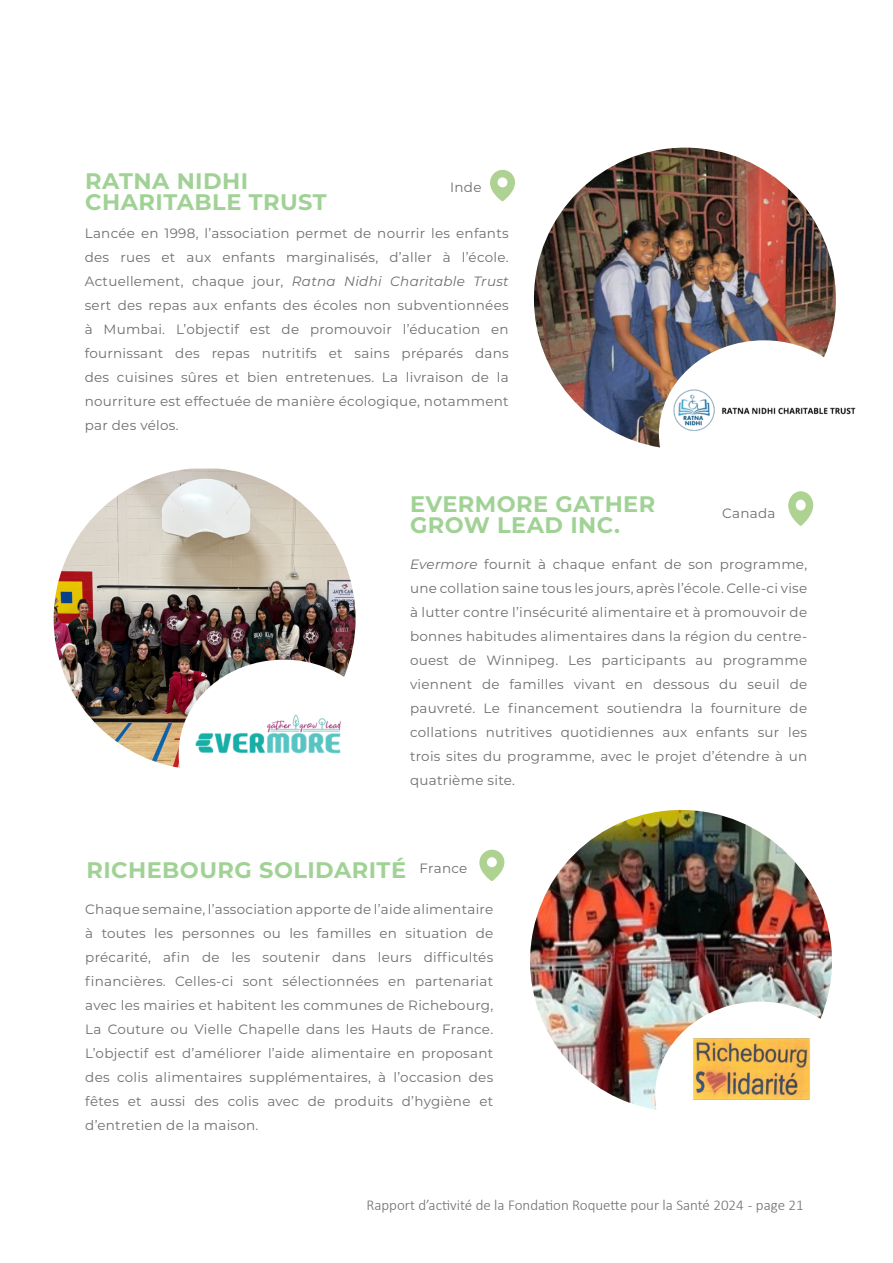
<style>
.page{position:relative;width:893px;height:1263px;background:#fff}
.page>*{position:absolute;margin:0;border:0;box-sizing:border-box;transform-origin:0 0}
.t1{font:700 22.5px/21px "Montserrat";letter-spacing:.02em;color:#a1d295}
.t2{font:300 15px "Calibri";color:#6e6e6e}
.t3{font:13.5px/24px "Montserrat";letter-spacing:.02em;color:#6e6e6e;text-align:justify}
.s1{font-weight:400;color:#fff}
.s2{font-style:italic}
</style>
<div class="page">
<img style="left:534px;top:148px;width:302px;height:299px">
<img style="left:54px;top:469px;width:302px;height:299px">
<img style="left:191px;top:674px;width:153px;height:94px">
<img style="left:658px;top:360px;width:198px;height:88px">
<img style="left:530px;top:810px;width:302px;height:300px">
<img style="left:691px;top:1026px;width:121px;height:84px">
<svg style="left:490px;top:169px;width:25px;height:32px"></svg>
<svg style="left:788px;top:491px;width:25px;height:35px"></svg>
<svg style="left:479px;top:849px;width:25px;height:32px"></svg>
<p class="t1" style="left:85px;top:169px;width:283px">RATNA NIDHI<br>CHARITABLE TRUST <span class="s1">UE</span></p>
<p class="t3" style="left:450px;top:175px;width:33px">Inde</p>
<p class="t3" style="left:85px;top:221px;width:425px">Lancée en 1998, l’association permet de nourrir les enfants des rues et aux enfants marginalisés, d’aller à l’école.<br>Actuellement, chaque jour, <span class="s2">Ratna Nidhi Charitable Trust </span>sert des repas aux enfants des écoles non subventionnées à Mumbai. L’objectif est de promouvoir l’éducation en fournissant des repas nutritifs et sains préparés dans des cuisines sûres et bien entretenues. La livraison de la nourriture est effectuée de manière écologique, notamment par des vélos.</p>
<p class="t1" style="left:410px;top:492px;width:252px">EVERMORE GATHER<br>GROW LEAD INC. <span class="s1">UE</span></p>
<p class="t3" style="left:722px;top:500px;width:55px">Canada</p>
<p class="t3" style="left:410px;top:551px;width:399px"><span class="s2">Evermore</span> fournit à chaque enfant de son programme, une collation saine tous les jours, après l’école. Celle-ci vise à lutter contre l’insécurité alimentaire et à promouvoir de bonnes habitudes alimentaires dans la région du centre&shy;ouest de Winnipeg. Les participants au programme viennent de familles vivant en dessous du seuil de pauvreté. Le financement soutiendra la fourniture de collations nutritives quotidiennes aux enfants sur les trois sites du programme, avec le projet d’étendre à un quatrième site.</p>
<p class="t1" style="left:86px;top:858px;width:321px">RICHEBOURG SOLIDARITÉ</p>
<p class="t3" style="left:420px;top:855px;width:49px">France</p>
<p class="t3" style="left:85px;top:897px;width:409px">Chaque semaine, l’association apporte de l’aide alimentaire à toutes les personnes ou les familles en situation de précarité, afin de les soutenir dans leurs difficultés financières. Celles-ci sont sélectionnées en partenariat avec les mairies et habitent les communes de Richebourg, La Couture ou Vielle Chapelle dans les Hauts de France.<br>L’objectif est d’améliorer l’aide alimentaire en proposant des colis alimentaires supplémentaires, à l’occasion des fêtes et aussi des colis avec de produits d’hygiène et d’entretien de la maison.</p>
<p class="t2" style="left:366px;top:1196px;width:439px">Rapport d’activité de la Fondation Roquette pour la Santé 2024 - page 21</p>
</div>
